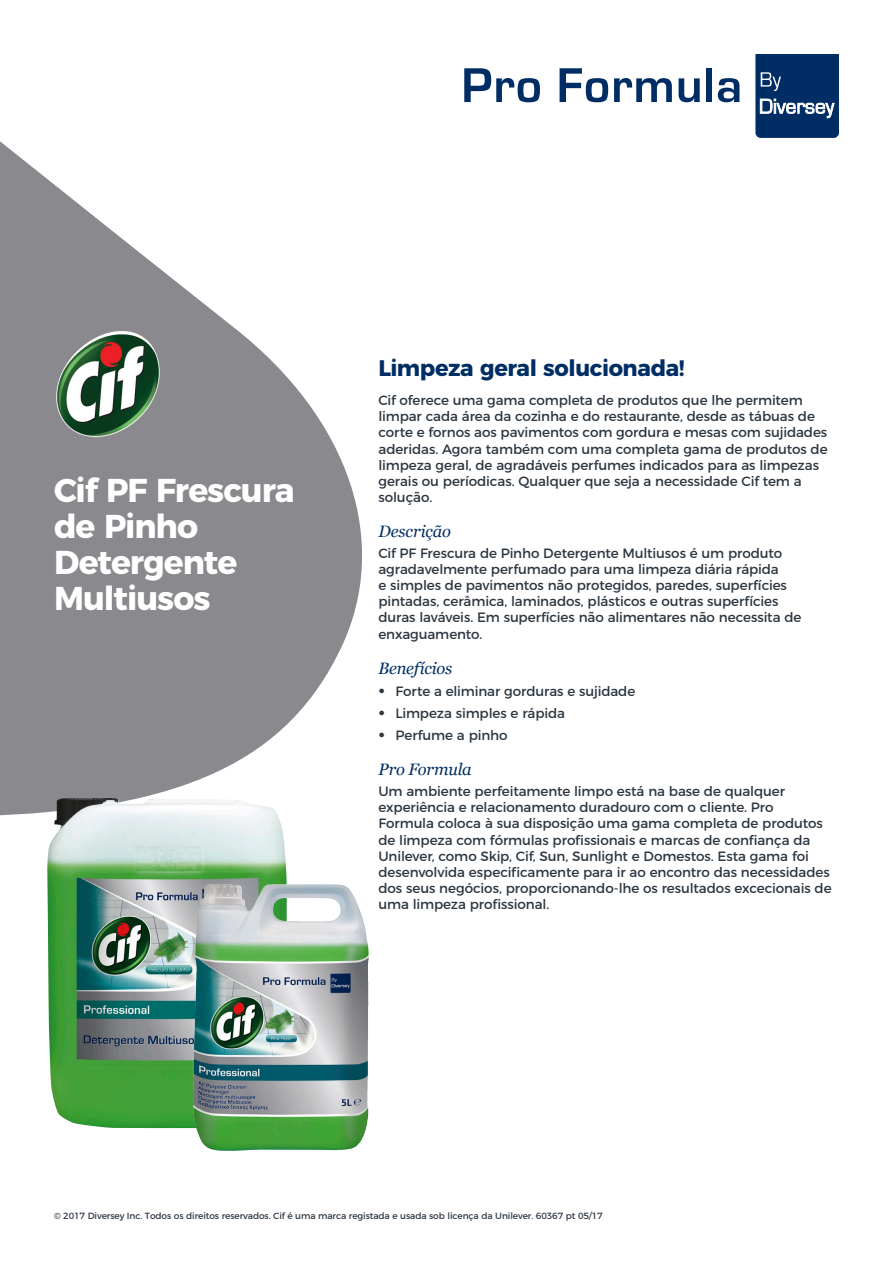
<style>
.page{position:relative;width:893px;height:1263px;background:#fff}
.page>*{position:absolute;margin:0;border:0;box-sizing:border-box;transform-origin:0 0}
.Main_Product_Head_Wh{font:700 33px/36px "Montserrat";letter-spacing:-.03em;color:#fff}
.Product_Subhead{font:700 22.5px "Montserrat";letter-spacing:-.02em;color:#002e64}
.Subheads_Blue{font:italic 16.5px "Georgia";letter-spacing:-.01em;color:#002e64}
.Copy{font:13.5px/16.2px "Montserrat";letter-spacing:-.005em;color:#2c3741}
.t1{font:9px "Montserrat";letter-spacing:-.01em;color:#2c3741}
.s1{font-family:"Aaux Pro OT";font-size:15px}
</style>
<div class="page">
<svg style="left:464px;top:68px;width:76px;height:34px"></svg>
<svg style="left:560px;top:68px;width:48px;height:34px"></svg>
<svg style="left:614px;top:78px;width:58px;height:24px"></svg>
<svg style="left:679px;top:78px;width:21px;height:24px"></svg>
<div style="left:706px;top:68px;width:6px;height:34px;background:#002e64"></div>
<svg style="left:718px;top:78px;width:21px;height:24px"></svg>
<svg style="left:755px;top:54px;width:84px;height:84px;background:#194273"></svg>
<svg style="left:0;top:141px;width:362px;height:675px;fill:#8a8a8e"></svg>
<img style="left:47px;top:798px;width:240px;height:330px">
<img style="left:193px;top:884px;width:170px;height:267px">
<img style="left:47px;top:323px;width:119px;height:123px">
<p class="Main_Product_Head_Wh" style="left:54px;top:470px;width:242px">Cif PF Frescura de Pinho<br>Detergente<br>Multiusos</p>
<p class="Product_Subhead" style="left:378px;top:349px;width:308px">Limpeza geral solucionada!</p>
<p class="Copy" style="left:378px;top:391px;width:451px">Cif oferece uma gama completa de produtos que lhe permitem limpar cada área da cozinha e do restaurante, desde as tábuas de corte e fornos aos pavimentos com gordura e mesas com sujidades aderidas. Agora também com uma completa gama de produtos de limpeza geral, de agradáveis perfumes indicados para as limpezas gerais ou períodicas. Qualquer que seja a necessidade Cif tem a solução.</p>
<p class="Subheads_Blue" style="left:378px;top:519px;width:74px">Descrição</p>
<p class="Copy" style="left:378px;top:544px;width:424px">Cif PF Frescura de Pinho Detergente Multiusos é um produto agradavelmente perfumado para uma limpeza diária rápida<br>e simples de pavimentos não protegidos, paredes, superfícies pintadas, cerâmica, laminados, plásticos e outras superfícies duras laváveis. Em superfícies não alimentares não necessita de enxaguamento.</p>
<p class="Subheads_Blue" style="left:378px;top:656px;width:75px">Benefícios</p>
<p class="Copy" style="left:378px;top:682px;width:258px"><span class="s1">•</span> Forte a eliminar gorduras e sujidade</p>
<p class="Copy" style="left:378px;top:704px;width:188px"><span class="s1">•</span> Limpeza simples e rápida</p>
<p class="Copy" style="left:378px;top:726px;width:131px"><span class="s1">•</span> Perfume a pinho</p>
<p class="Subheads_Blue" style="left:378px;top:758px;width:95px">Pro Formula</p>
<p class="Copy" style="left:378px;top:782px;width:455px">Um ambiente perfeitamente limpo está na base de qualquer experiência e relacionamento duradouro com o cliente. Pro Formula coloca à sua disposição uma gama completa de produtos de limpeza com fórmulas profissionais e marcas de confiança da Unilever, como Skip, Cif, Sun, Sunlight e Domestos. Esta gama foi desenvolvida especificamente para ir ao encontro das necessidades dos seus negócios, proporcionando-lhe os resultados excecionais de uma limpeza profissional.</p>
<p class="t1" style="left:54px;top:1208px;width:550px">© 2017 Diversey Inc. Todos os direitos reservados. Cif é uma marca registada e usada sob licença da Unilever. 60367 pt 05/17</p>
</div>
